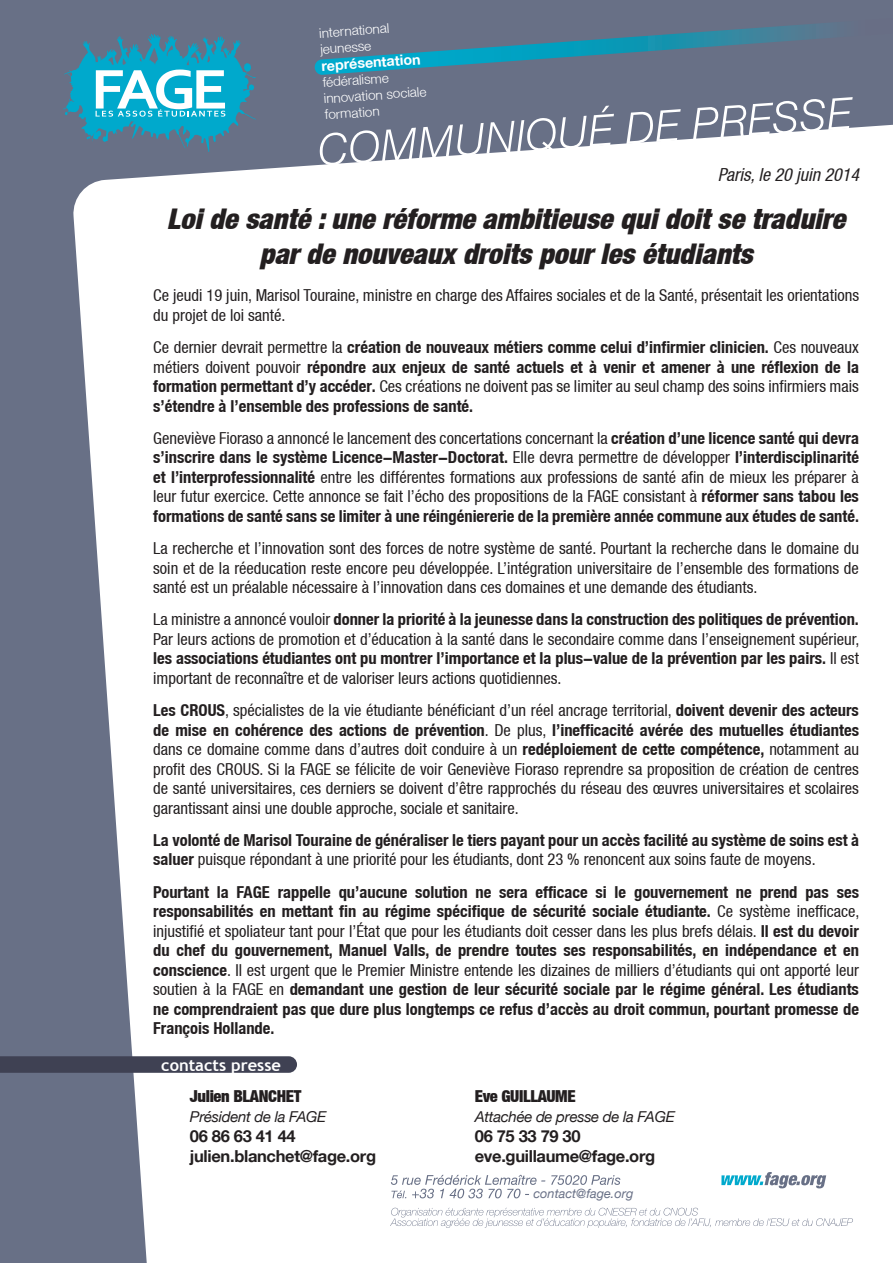
<style>
.page{position:relative;width:893px;height:1263px;background:#687086}
.page>*{position:absolute;margin:0;border:0;box-sizing:border-box;transform-origin:0 0}
.t1{font:italic 900 condensed 28.5px/34.2px "Helvetica Neue LT";color:#231f20;text-align:center}
.t2{font:italic condensed 18px "Helvetica Neue LT";color:#231f20}
.t3{font:condensed 16.5px/19.5px "Helvetica Neue LT";color:#231f20;text-align:justify}
.t4{font:700 condensed 16.5px/19.5px "Helvetica Neue LT";color:#231f20;text-align:justify}
.t5{font:700 16.5px/19.8px "Helvetica Neue LT";letter-spacing:-.02em;color:#231f20}
.t6{font:900 condensed 16.5px "Helvetica Neue LT";letter-spacing:-.02em;color:#231f20}
.t7{font:700 16.5px "Trebuchet MS";color:#fff}
.t8{font:italic 15px "Helvetica Neue LT";letter-spacing:-.02em;color:#231f20}
.t9{font:700 14.25px "Helvetica Neue LT";color:#fff}
.t10{font:300 13.5px/16.2px "Helvetica Neue LT";color:#fff}
.t11{font:italic 12.75px "Helvetica Neue LT";color:#687086}
.s1{font-weight:400}
.s2{font-weight:700}
</style>
<div class="page">
<div style="left:73px;top:124px;width:820px;height:1139px;background:#fff"></div>
<svg style="left:319px;top:106px;width:295px;height:59px"></svg>
<svg style="left:626px;top:109px;width:55px;height:35px"></svg>
<svg style="left:693px;top:97px;width:160px;height:42px"></svg>
<svg style="left:721px;top:1172px;width:105px;height:16px"></svg>
<svg style="left:551px;top:1175px;width:69px;height:10px"></svg>
<svg style="left:391px;top:1175px;width:154px;height:23px;background:#e0e2e6"></svg>
<svg style="left:390px;top:1208px;width:463px;height:20px;background:#eff0f2"></svg>
<svg style="left:63px;top:34px;width:193px;height:118px"></svg>
<svg style="left:315px;top:23px;width:515px;height:52px"></svg>
<svg style="left:0;top:1056px;width:297px;height:17px;background:#434557"></svg>
<p class="t10" style="left:319px;top:25px;width:72px;rotate:-4deg">international jeunesse</p>
<p class="t9" style="left:321px;top:57px;width:101px;rotate:-4deg">représentation</p>
<p class="t10" style="left:322px;top:74px;width:104px;rotate:-4deg">fédéralisme innovation sociale formation</p>
<p class="t2" style="left:718px;top:164px;width:143px">Paris, le 20 juin 2014</p>
<p class="t1" style="left:167px;top:202px;width:680px">Loi de santé : une réforme ambitieuse qui doit se traduire par de nouveaux droits pour les étudiants</p>
<p class="t3" style="left:153px;top:286px;width:707px">Ce jeudi 19 juin, Marisol Touraine, ministre en charge des Affaires sociales et de la Santé, présentait les orientations du projet de loi santé.</p>
<p class="t4" style="left:153px;top:337px;width:707px"><span class="s1">Ce dernier devrait permettre la</span> création de nouveaux métiers comme celui d’infirmier clinicien. <span class="s1">Ces nouveaux métiers doivent pouvoir</span> répondre aux enjeux de santé actuels et à venir et amener à une réflexion de la formation permettant d’y accéder. <span class="s1">Ces créations ne doivent pas se limiter au seul champ des soins infirmiers mais </span>s’étendre à l’ensemble des professions de santé.</p>
<p class="t3" style="left:153px;top:428px;width:707px">Geneviève Fioraso a annoncé le lancement des concertations concernant la <span class="s2">création d’une licence santé qui devra s’inscrire dans le système Licence-Master-Doctorat.</span> Elle devra permettre de développer <span class="s2">l’interdisciplinarité et l’interprofessionnalité</span> entre les différentes formations aux professions de santé afin de mieux les préparer à leur futur exercice. Cette annonce se fait l’écho des propositions de la FAGE consistant à <span class="s2">réformer sans tabou les formations de santé sans se limiter à une réingéniererie de la première année commune aux études de santé.</span></p>
<p class="t3" style="left:153px;top:538px;width:707px">La recherche et l’innovation sont des forces de notre système de santé. Pourtant la recherche dans le domaine du soin et de la réeducation reste encore peu développée. L’intégration universitaire de l’ensemble des formations de santé est un préalable nécessaire à l’innovation dans ces domaines et une demande des étudiants.</p>
<p class="t3" style="left:153px;top:610px;width:708px">La ministre a annoncé vouloir <span class="s2">donner la priorité à la jeunesse dans la construction des politiques de prévention.<br></span>Par leurs actions de promotion et d’éducation à la santé dans le secondaire comme dans l’enseignement supérieur, <span class="s2">les associations étudiantes ont pu montrer l’importance et la plus-value de la prévention par les pairs.</span> Il est important de reconnaître et de valoriser leurs actions quotidiennes.</p>
<p class="t3" style="left:153px;top:700px;width:707px"><span class="s2">Les CROUS</span>, spécialistes de la vie étudiante bénéficiant d’un réel ancrage territorial, <span class="s2">doivent devenir des acteurs de mise en cohérence des actions de prévention</span>. De plus, <span class="s2">l’inefficacité avérée des mutuelles étudiantes </span>dans ce domaine comme dans d’autres doit conduire à un <span class="s2">redéploiement de cette compétence,</span> notamment au profit des CROUS. Si la FAGE se félicite de voir Geneviève Fioraso reprendre sa proposition de création de centres de santé universitaires, ces derniers se doivent d’être rapprochés du réseau des œuvres universitaires et scolaires garantissant ainsi une double approche, sociale et sanitaire.</p>
<p class="t4" style="left:153px;top:830px;width:707px">La volonté de Marisol Touraine de généraliser le tiers payant pour un accès facilité au système de soins est à saluer <span class="s1">puisque répondant à une priorité pour les étudiants, dont 23 % renoncent aux soins faute de moyens.</span></p>
<p class="t4" style="left:153px;top:882px;width:708px">Pourtant la FAGE rappelle qu’aucune solution ne sera efficace si le gouvernement ne prend pas ses responsabilités en mettant fin au régime spécifique de sécurité sociale étudiante. <span class="s1">Ce système inefficace, injustifié et spoliateur tant pour l’État que pour les étudiants doit cesser dans les plus brefs délais.</span> Il est du devoir du chef du gouvernement, Manuel Valls, de prendre toutes ses responsabilités, en indépendance et en conscience<span class="s1">. Il est urgent que le Premier Ministre entende les dizaines de milliers d’étudiants qui ont apporté leur soutien à la FAGE en</span> demandant une gestion de leur sécurité sociale par le régime général. Les étudiants ne comprendraient pas que dure plus longtemps ce refus d’accès au droit commun, pourtant promesse de François Hollande.</p>
<p class="t7" style="left:161px;top:1054px;width:121px">contacts presse</p>
<p class="t6" style="left:475px;top:1086px;width:102px">Eve GUILLAUME</p>
<p class="t8" style="left:475px;top:1108px;width:202px">Attachée de presse de la FAGE</p>
<p class="t5" style="left:475px;top:1126px;width:182px">06 75 33 79 30 eve.guillaume@fage.org</p>
<p class="t6" style="left:190px;top:1086px;width:113px">Julien BLANCHET</p>
<p class="t8" style="left:190px;top:1108px;width:138px">Président de la FAGE</p>
<p class="t5" style="left:190px;top:1126px;width:188px">06 86 63 41 44 julien.blanchet@fage.org</p>
<p class="t11" style="left:533px;top:1185px;width:101px">contact@fage.org</p>
</div>
